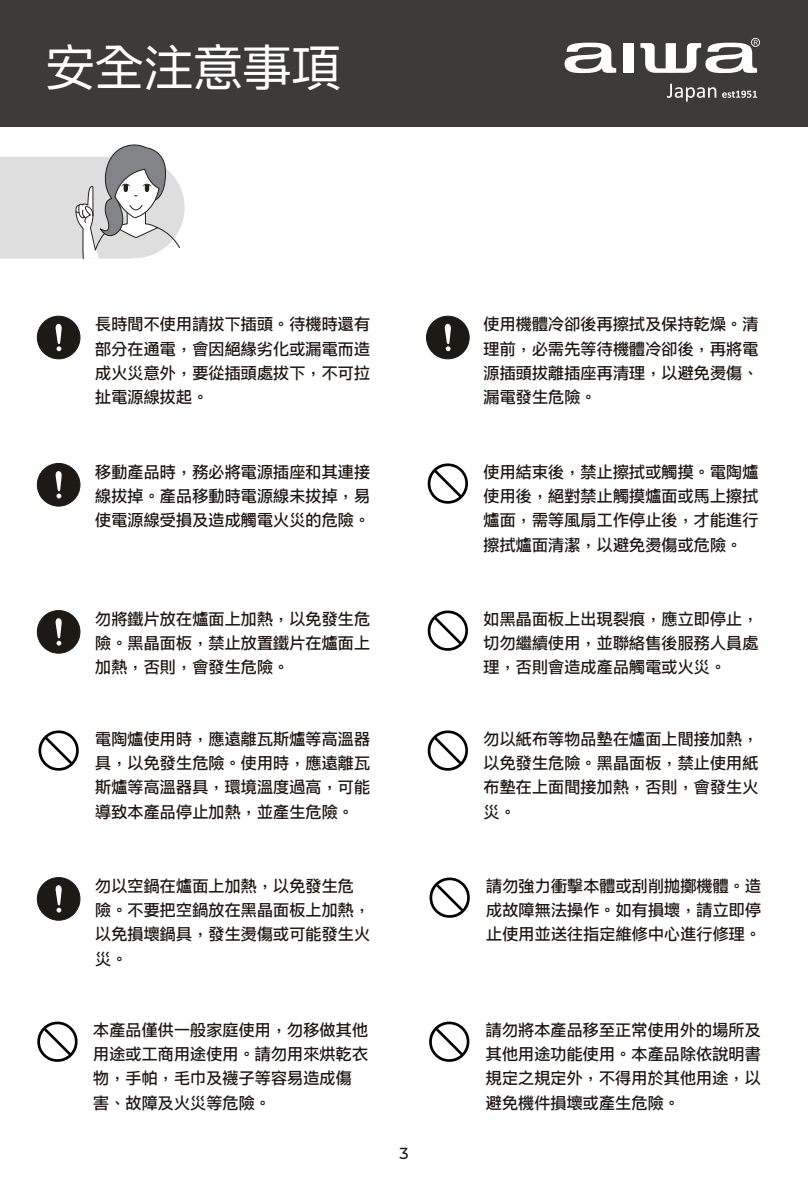
<style>
.page{position:relative;width:808px;height:1191px;background:#fff}
.page>*{position:absolute;margin:0;border:0;box-sizing:border-box;transform-origin:0 0}
.t1{font:49.2px "ARVFJX Hei B5 Wr W";color:#fff}
.t2{font:16px/24.4px "ARVFJX Hei B5 Wr W";letter-spacing:.01em;color:#211814;text-align:justify}
.t3{font:500 16px "Montserrat";color:#211814}
</style>
<div class="page">
<div style="left:0;top:0;width:808px;height:126px;background:#3d3b3a"></div>
<svg style="left:37px;top:1021px;width:41px;height:40px"></svg>
<svg style="left:429px;top:1021px;width:40px;height:40px"></svg>
<div style="left:426px;top:316px;width:43px;height:43px;background:#1d1a16;border-radius:50%"></div>
<div style="left:426px;top:316px;width:43px;height:43px;border:1px solid #1d1a16;border-radius:50%"></div>
<svg style="left:444px;top:324px;width:7px;height:27px"></svg>
<div style="left:37px;top:316px;width:43px;height:43px;background:#1d1a16;border-radius:50%"></div>
<div style="left:37px;top:316px;width:43px;height:43px;border:1px solid #1d1a16;border-radius:50%"></div>
<svg style="left:55px;top:324px;width:7px;height:27px"></svg>
<svg style="left:428px;top:463px;width:40px;height:41px"></svg>
<div style="left:37px;top:463px;width:43px;height:43px;background:#1d1a16;border-radius:50%"></div>
<div style="left:37px;top:463px;width:43px;height:43px;border:1px solid #1d1a16;border-radius:50%"></div>
<svg style="left:55px;top:471px;width:7px;height:27px"></svg>
<svg style="left:428px;top:610px;width:40px;height:41px"></svg>
<div style="left:37px;top:610px;width:43px;height:43px;background:#1d1a16;border-radius:50%"></div>
<div style="left:37px;top:610px;width:43px;height:43px;border:1px solid #1d1a16;border-radius:50%"></div>
<svg style="left:55px;top:618px;width:7px;height:27px"></svg>
<svg style="left:428px;top:730px;width:40px;height:40px"></svg>
<svg style="left:39px;top:730px;width:40px;height:40px"></svg>
<svg style="left:429px;top:877px;width:41px;height:40px"></svg>
<div style="left:37px;top:877px;width:43px;height:43px;background:#1d1a16;border-radius:50%"></div>
<div style="left:37px;top:877px;width:43px;height:43px;border:1px solid #1d1a16;border-radius:50%"></div>
<svg style="left:55px;top:885px;width:7px;height:27px"></svg>
<svg style="left:0;top:144px;width:185px;height:115px"></svg>
<svg style="left:667px;top:84px;width:49px;height:18px"></svg>
<svg style="left:722px;top:91px;width:35px;height:7px"></svg>
<svg style="left:564px;top:42px;width:52px;height:31px"></svg>
<div style="left:623px;top:43px;width:10px;height:30px;background:#fff"></div>
<svg style="left:640px;top:38px;width:120px;height:35px"></svg>
<h1 class="t1" style="left:46px;top:40px;width:297px">安全注意事項</h1>
<p class="t2" style="left:95px;top:313px;width:276px">長時間不使用請拔下插頭。待機時還有部分在通電，會因絕緣劣化或漏電而造成火災意外，要從插頭處拔下，不可拉扯電源線拔起。</p>
<p class="t2" style="left:483px;top:313px;width:276px">使用機體冷卻後再擦拭及保持乾燥。清理前，必需先等待機體冷卻後，再將電源插頭拔離插座再清理，以避免燙傷、漏電發生危險。</p>
<p class="t2" style="left:95px;top:460px;width:276px">移動產品時，務必將電源插座和其連接線拔掉。產品移動時電源線未拔掉，易使電源線受損及造成觸電火災的危險。</p>
<p class="t2" style="left:483px;top:460px;width:276px">使用結束後，禁止擦拭或觸摸。電陶爐使用後，絕對禁止觸摸爐面或馬上擦拭爐面，需等風扇工作停止後，才能進行擦拭爐面清潔，以避免燙傷或危險。</p>
<p class="t2" style="left:95px;top:607px;width:276px">勿將鐵片放在爐面上加熱，以免發生危險。黑晶面板，禁止放置鐵片在爐面上加熱，否則，會發生危險。</p>
<p class="t2" style="left:483px;top:607px;width:276px">如黑晶面板上出現裂痕，應立即停止，切勿繼續使用，並聯絡售後服務人員處理，否則會造成產品觸電或火災。</p>
<p class="t2" style="left:95px;top:727px;width:276px">電陶爐使用時，應遠離瓦斯爐等高溫器具，以免發生危險。使用時，應遠離瓦斯爐等高溫器具，環境溫度過高，可能導致本產品停止加熱，並產生危險。</p>
<p class="t2" style="left:483px;top:727px;width:276px">勿以紙布等物品墊在爐面上間接加熱，以免發生危險。黑晶面板，禁止使用紙布墊在上面間接加熱，否則，會發生火災。</p>
<p class="t2" style="left:95px;top:874px;width:276px;text-align:left">勿以空鍋在爐面上加熱，以免發生危險。不要把空鍋放在黑晶面板上加熱，以免損壞鍋具，發生燙傷或可能發生火災。</p>
<p class="t2" style="left:486px;top:874px;width:276px">請勿強力衝擊本體或刮削拋擲機體。造成故障無法操作。如有損壞，請立即停止使用並送往指定維修中心進行修理。</p>
<p class="t2" style="left:93px;top:1018px;width:276px;text-align:left">本產品僅供一般家庭使用，勿移做其他用途或工商用途使用。請勿用來烘乾衣物，手帕，毛巾及襪子等容易造成傷害、故障及火災等危險。</p>
<p class="t2" style="left:486px;top:1018px;width:276px">請勿將本產品移至正常使用外的場所及其他用途功能使用。本產品除依說明書規定之規定外，不得用於其他用途，以避免機件損壞或產生危險。</p>
<p class="t3" style="left:399px;top:1142px;width:11px">3</p>
</div>
